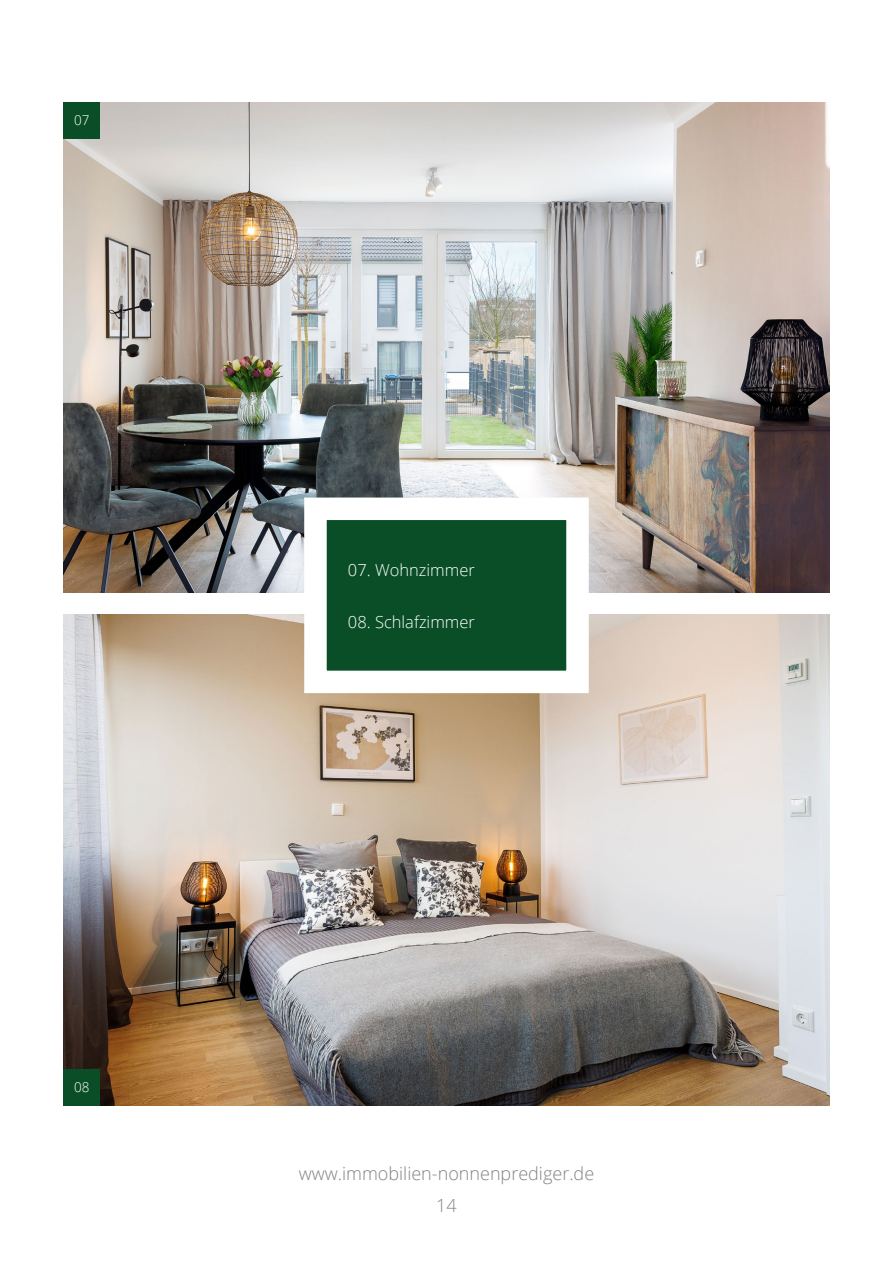
<style>
.page{position:relative;width:893px;height:1263px;background:#fff}
.page>*{position:absolute;margin:0;border:0;box-sizing:border-box;transform-origin:0 0}
.t1{font:300 18px/32px "Open Sans";color:#808285;text-align:center}
.t2{font:300 16.5px "Open Sans";color:#fff}
.t3{font:300 13.5px "Open Sans";color:#fff}
</style>
<div class="page">
<img style="left:64px;top:102px;width:765px;height:490px">
<img style="left:64px;top:615px;width:765px;height:491px">
<svg style="left:293px;top:486px;width:307px;height:218px"></svg>
<div style="left:64px;top:102px;width:36px;height:36px;background:#094e27"></div>
<div style="left:64px;top:1069px;width:36px;height:37px;background:#094e27"></div>
<p class="t3" style="left:74px;top:111px;width:17px">07</p>
<p class="t3" style="left:74px;top:1078px;width:17px">08</p>
<p class="t2" style="left:348px;top:558px;width:128px">07. Wohnzimmer</p>
<p class="t2" style="left:348px;top:611px;width:128px">08. Schlafzimmer</p>
<p class="t1" style="left:299px;top:1157px;width:297px">www.immobilien-nonnenprediger.de<br>14</p>
</div>
